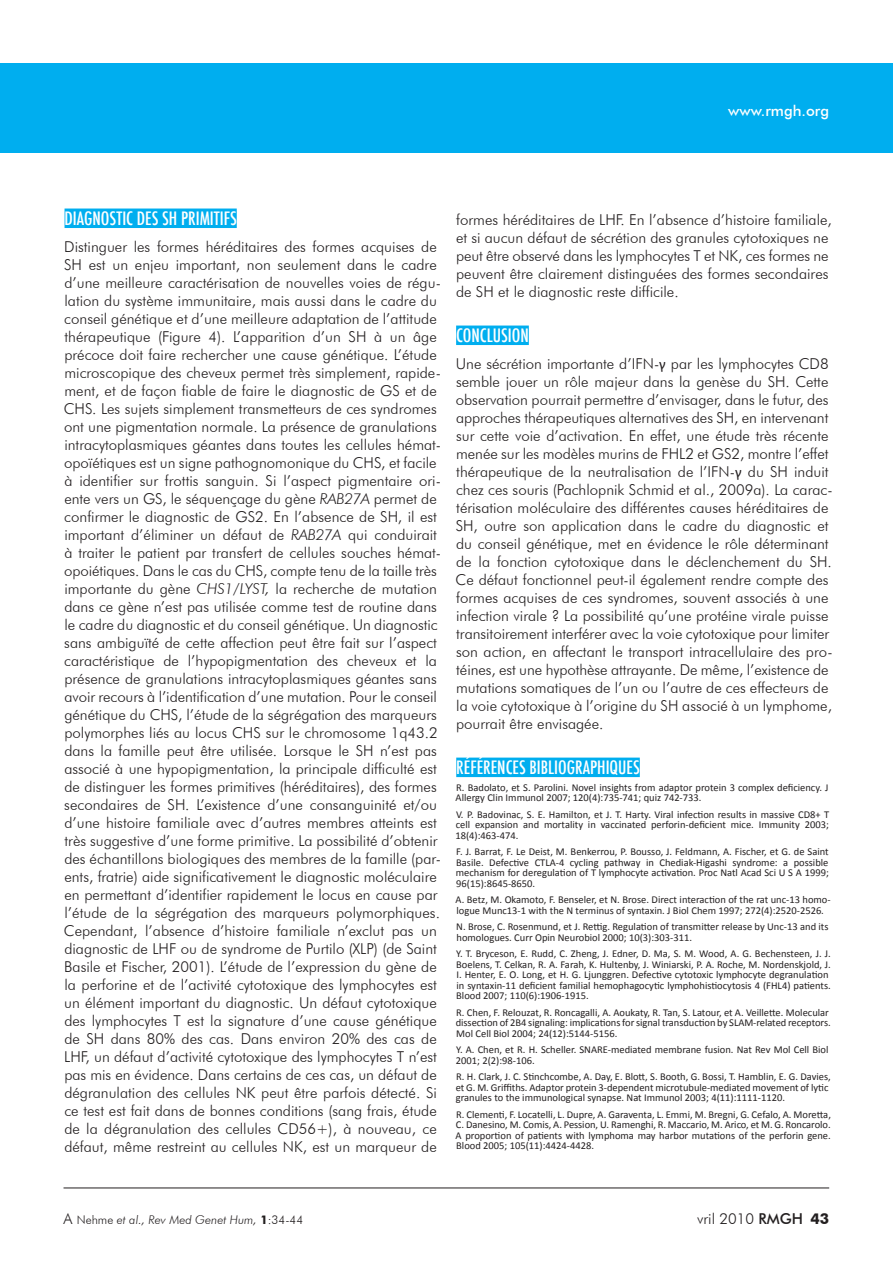
<style>
.page{position:relative;width:893px;height:1263px;background:#fff}
.page>*{position:absolute;margin:0;border:0;box-sizing:border-box;transform-origin:0 0}
.t1{font:500 condensed 18px "Futura";color:#fff}
.t2{font:300 15px/18px "Futura BT";color:#231f20}
.t3{font:500 15px "Futura BT";color:#fff}
.t4{font:italic 300 12px "Futura BT";color:#231f20}
.t5{font:10.5px/10.5px "Calibri";color:#231f20}
.s1{font-style:italic}
.s2{font-family:"Calibri";font-weight:400}
.s3{font-style:normal;font-size:15px}
.s4{font-style:normal}
.s5{font-weight:700;font-style:normal}
.s6{font-weight:500}
.s7{font-weight:700}
</style>
<div class="page">
<hr style="left:64px;top:1188px;width:765px;height:1px;background:#231f20">
<div style="left:0;top:64px;width:893px;height:89px;background:#00aeef"></div>
<div style="left:65px;top:209px;width:172px;height:19px;background:#00aeef"></div>
<div style="left:456px;top:326px;width:73px;height:19px;background:#00aeef"></div>
<div style="left:456px;top:758px;width:184px;height:19px;background:#00aeef"></div>
<p class="t3" style="left:728px;top:102px;width:102px">www.rmgh.org</p>
<p class="t1" style="left:65px;top:207px;width:174px">DIAGNOSTIC DES SH PRIMITIFS</p>
<p class="t2" style="left:64px;top:238px;width:378px">Distinguer les formes héréditaires des formes acquises de SH est un enjeu important, non seulement dans le cadre d’une meilleure caractérisation de nouvelles voies de régu&shy;lation du système immunitaire, mais aussi dans le cadre du conseil génétique et d’une meilleure adaptation de l’attitude thérapeutique (Figure 4). L’apparition d’un SH à un âge précoce doit faire rechercher une cause génétique. L’étude microscopique des cheveux permet très simplement, rapide&shy;ment, et de façon fiable de faire le diagnostic de GS et de CHS. Les sujets simplement transmetteurs de ces syndromes ont une pigmentation normale. La présence de granulations intracytoplasmiques géantes dans toutes les cellules hémat&shy;opoïétiques est un signe pathognomonique du CHS, et facile à identifier sur frottis sanguin. Si l’aspect pigmentaire ori&shy;ente vers un GS, le séquençage du gène <span class="s1">RAB27A</span> permet de confirmer le diagnostic de GS2. En l’absence de SH, il est important d’éliminer un défaut de <span class="s1">RAB27A</span> qui conduirait à traiter le patient par transfert de cellules souches hémat&shy;opoiétiques. Dans le cas du CHS, compte tenu de la taille très importante du gène <span class="s1">CHS1/LYST,</span> la recherche de mutation dans ce gène n’est pas utilisée comme test de routine dans le cadre du diagnostic et du conseil génétique. Un diagnostic sans ambiguïté de cette affection peut être fait sur l’aspect caractéristique de l’hypopigmentation des cheveux et la présence de granulations intracytoplasmiques géantes sans avoir recours à l’identification d’une mutation. Pour le conseil génétique du CHS, l’étude de la ségrégation des marqueurs polymorphes liés au locus CHS sur le chromosome 1q43.2 dans la famille peut être utilisée. Lorsque le SH n’est pas associé à une hypopigmentation, la principale difficulté est de distinguer les formes primitives (héréditaires), des formes secondaires de SH. L’existence d’une consanguinité et/ou d’une histoire familiale avec d’autres membres atteints est très suggestive d’une forme primitive. La possibilité d’obtenir des échantillons biologiques des membres de la famille (par&shy;ents, fratrie) aide significativement le diagnostic moléculaire en permettant d’identifier rapidement le locus en cause par l’étude de la ségrégation des marqueurs polymorphiques.<br>Cependant, l’absence d’histoire familiale n’exclut pas un diagnostic de LHF ou de syndrome de Purtilo (XLP) (de Saint Basile et Fischer, 2001). L’étude de l’expression du gène de la perforine et de l’activité cytotoxique des lymphocytes est un élément important du diagnostic. Un défaut cytotoxique des lymphocytes T est la signature d’une cause génétique de SH dans 80% des cas. Dans environ 20% des cas de LHF, un défaut d’activité cytotoxique des lymphocytes T n’est pas mis en évidence. Dans certains de ces cas, un défaut de dégranulation des cellules NK peut être parfois détecté. Si ce test est fait dans de bonnes conditions (sang frais, étude de la dégranulation des cellules CD56+), à nouveau, ce défaut, même restreint au cellules NK, est un marqueur de</p>
<p class="t2" style="left:456px;top:211px;width:377px">formes héréditaires de LHF. En l’absence d’histoire familiale, et si aucun défaut de sécrétion des granules cytotoxiques ne peut être observé dans les lymphocytes T et NK, ces formes ne peuvent être clairement distinguées des formes secondaires de SH et le diagnostic reste difficile.</p>
<p class="t1" style="left:456px;top:324px;width:74px">CONCLUSION</p>
<p class="t2" style="left:456px;top:355px;width:378px">Une sécrétion importante d’IFN-<span class="s2">γ</span> par les lymphocytes CD8 semble jouer un rôle majeur dans la genèse du SH. Cette observation pourrait permettre d’envisager, dans le futur, des approches thérapeutiques alternatives des SH, en intervenant sur cette voie d’activation. En effet, une étude très récente menée sur les modèles murins de FHL2 et GS2, montre l’effet thérapeutique de la neutralisation de l’IFN-<span class="s2">γ</span> du SH induit chez ces souris (Pachlopnik Schmid et al., 2009a). La carac&shy;térisation moléculaire des différentes causes héréditaires de SH, outre son application dans le cadre du diagnostic et du conseil génétique, met en évidence le rôle déterminant de la fonction cytotoxique dans le déclenchement du SH.<br>Ce défaut fonctionnel peut-il également rendre compte des formes acquises de ces syndromes, souvent associés à une infection virale ? La possibilité qu’une protéine virale puisse transitoirement interférer avec la voie cytotoxique pour limiter son action, en affectant le transport intracellulaire des pro&shy;téines, est une hypothèse attrayante. De même, l’existence de mutations somatiques de l’un ou l’autre de ces effecteurs de la voie cytotoxique à l’origine du SH associé à un lymphome, pourrait être envisagée.</p>
<p class="t1" style="left:456px;top:756px;width:185px">RÉFÉRENCES BIBLIOGRAPHIQUES</p>
<p class="t5" style="left:456px;top:781px;width:374px">R. Badolato, et S. Parolini. Novel insights from adaptor protein 3 complex deficiency. J<br>Allergy Clin Immunol 2007; 120(4):735-741; quiz 742-733.</p>
<p class="t5" style="left:455px;top:808px;width:375px;text-align:justify">V. P. Badovinac, S. E. Hamilton, et J. T. Harty. Viral infection results in massive CD8+ T cell expansion and mortality in vaccinated perforin-deficient mice. Immunity 2003; 18(4):463-474.</p>
<p class="t5" style="left:456px;top:846px;width:374px;text-align:justify">F. J. Barrat, F. Le Deist, M. Benkerrou, P. Bousso, J. Feldmann, A. Fischer, et G. de Saint Basile. Defective CTLA-4 cycling pathway in Chediak-Higashi syndrome: a possible mechanism for deregulation of T lymphocyte activation. Proc Natl Acad Sci U S A 1999; 96(15):8645-8650.</p>
<p class="t5" style="left:456px;top:894px;width:377px">A. Betz, M. Okamoto, F. Benseler, et N. Brose. Direct interaction of the rat unc-13 homo&shy;logue Munc13-1 with the N terminus of syntaxin. J Biol Chem 1997; 272(4):2520-2526.</p>
<p class="t5" style="left:456px;top:921px;width:374px">N. Brose, C. Rosenmund, et J. Rettig. Regulation of transmitter release by Unc-13 and its homologues. Curr Opin Neurobiol 2000; 10(3):303-311.</p>
<p class="t5" style="left:456px;top:948px;width:376px">Y. T. Bryceson, E. Rudd, C. Zheng, J. Edner, D. Ma, S. M. Wood, A. G. Bechensteen, J. J.<br>Boelens, T. Celkan, R. A. Farah, K. Hultenby, J. Winiarski, P. A. Roche, M. Nordenskjold, J.<br>I. Henter, E. O. Long, et H. G. Ljunggren. Defective cytotoxic lymphocyte degranulation in syntaxin-11 deficient familial hemophagocytic lymphohistiocytosis 4 (FHL4) patients.<br>Blood 2007; 110(6):1906-1915.</p>
<p class="t5" style="left:456px;top:1006px;width:376px">R. Chen, F. Relouzat, R. Roncagalli, A. Aoukaty, R. Tan, S. Latour, et A. Veillette. Molecular dissection of 2B4 signaling: implications for signal transduction by SLAM-related receptors.<br>Mol Cell Biol 2004; 24(12):5144-5156.</p>
<p class="t5" style="left:456px;top:1044px;width:374px">Y. A. Chen, et R. H. Scheller. SNARE-mediated membrane fusion. Nat Rev Mol Cell Biol<br>2001; 2(2):98-106.</p>
<p class="t5" style="left:456px;top:1071px;width:377px">R. H. Clark, J. C. Stinchcombe, A. Day, E. Blott, S. Booth, G. Bossi, T. Hamblin, E. G. Davies, et G. M. Griffiths. Adaptor protein 3-dependent microtubule-mediated movement of lytic granules to the immunological synapse. Nat Immunol 2003; 4(11):1111-1120.</p>
<p class="t5" style="left:456px;top:1108px;width:377px;text-align:justify">R. Clementi, F. Locatelli, L. Dupre, A. Garaventa, L. Emmi, M. Bregni, G. Cefalo, A. Moretta, C. Danesino, M. Comis, A. Pession, U. Ramenghi, R. Maccario, M. Arico, et M. G. Roncarolo.<br>A proportion of patients with lymphoma may harbor mutations of the perforin gene.<br>Blood 2005; 105(11):4424-4428.</p>
<p class="t4" style="left:64px;top:1212px;width:241px"><span class="s3">A</span> <span class="s4">Nehme</span> et al., Rev Med Genet Hum, <span class="s5">1</span><span class="s4">:34-44</span></p>
<p class="t2" style="left:697px;top:1210px;width:134px">vril 2010 <span class="s6">RMGH</span> <span class="s7">43</span></p>
</div>
